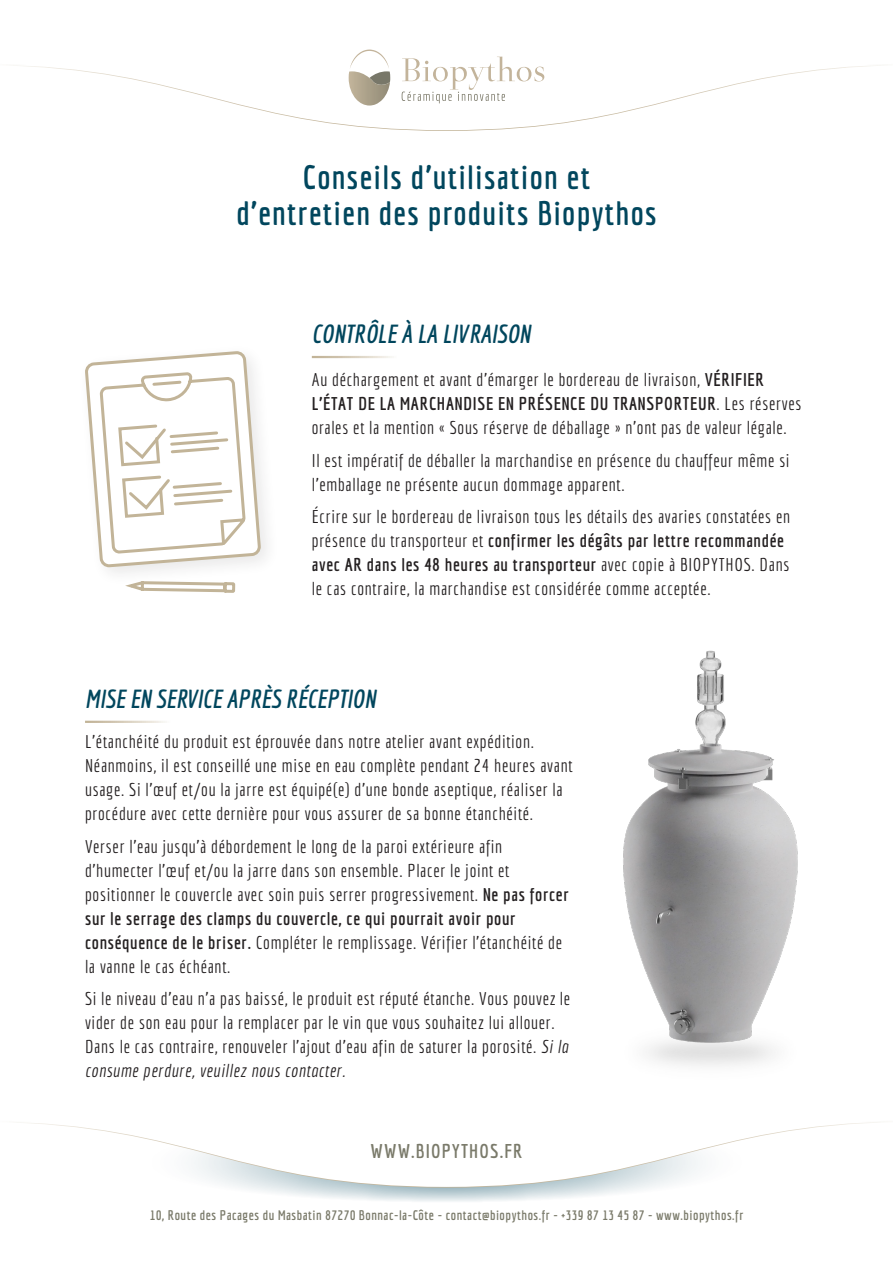
<style>
.page{position:relative;width:893px;height:1263px;background:#fff}
.page>*{position:absolute;margin:0;border:0;box-sizing:border-box;transform-origin:0 0}
.Titre-2{font:700 33px/36px "Economica";letter-spacing:.04em;color:#01465d;text-align:center}
.Sous_titres-it-barre{font:italic 700 25.5px "Economica";color:#01465d}
.t1{font:700 19.35px "Economica";letter-spacing:.06em;color:#7a7a6a}
.de_base{font:18px/24px "Economica";letter-spacing:.04em;color:#231f20}
.t2{font:700 13.5px "Economica";letter-spacing:.04em;color:#7a7a6a}
.s1{font-weight:700}
.s2{font-style:italic}
</style>
<div class="page">
<svg style="left:128px;top:1121px;width:637px;height:83px"></svg>
<svg style="left:13px;top:65px;width:868px;height:66px"></svg>
<svg style="left:20px;top:1121px;width:858px;height:67px"></svg>
<svg style="left:349px;top:50px;width:41px;height:56px"></svg>
<svg style="left:402px;top:57px;width:142px;height:46px"></svg>
<svg style="left:312px;top:356px;width:80px;height:2px"></svg>
<svg style="left:85px;top:721px;width:35px;height:2px"></svg>
<img style="left:623px;top:650px;width:175px;height:416px">
<svg style="left:85px;top:351px;width:178px;height:218px"></svg>
<svg style="left:120px;top:351px;width:117px;height:372px"></svg>
<p class="Titre-2" style="left:236px;top:158px;width:422px">Conseils d’utilisation et d’entretien des produits Biopythos</p>
<p class="Sous_titres-it-barre" style="left:312px;top:319px;width:221px">CONTRÔLE À LA LIVRAISON</p>
<p class="de_base" style="left:312px;top:367px;width:491px">Au déchargement et avant d’émarger le bordereau de livraison, <span class="s1">VÉRIFIER<br>L’ÉTAT DE LA MARCHANDISE EN PRÉSENCE DU TRANSPORTEUR</span>. Les réserves orales et la mention « Sous réserve de déballage » n’ont pas de valeur légale.</p>
<p class="de_base" style="left:312px;top:448px;width:479px">Il est impératif de déballer la marchandise en présence du chauffeur même si l’emballage ne présente aucun dommage apparent.</p>
<p class="de_base" style="left:312px;top:504px;width:480px">Écrire sur le bordereau de livraison tous les détails des avaries constatées en présence du transporteur et <span class="s1">confirmer les dégâts par lettre recommandée avec AR dans les 48 heures au transporteur</span> avec copie à BIOPYTHOS. Dans le cas contraire, la marchandise est considérée comme acceptée.</p>
<p class="Sous_titres-it-barre" style="left:85px;top:684px;width:293px">MISE EN SERVICE APRÈS RÉCEPTION</p>
<p class="de_base" style="left:85px;top:730px;width:489px">L’étanchéité du produit est éprouvée dans notre atelier avant expédition.<br>Néanmoins, il est conseillé une mise en eau complète pendant 24 heures avant usage. Si l’œuf et/ou la jarre est équipé(e) d’une bonde aseptique, réaliser la procédure avec cette dernière pour vous assurer de sa bonne étanchéité.</p>
<p class="de_base" style="left:85px;top:834px;width:485px">Verser l’eau jusqu’à débordement le long de la paroi extérieure afin d’humecter l’œuf et/ou la jarre dans son ensemble. Placer le joint et positionner le couvercle avec soin puis serrer progressivement. <span class="s1">Ne pas forcer sur le serrage des clamps du couvercle, ce qui pourrait avoir pour conséquence de le briser.</span> Compléter le remplissage. Vérifier l’étanchéité de la vanne le cas échéant.</p>
<p class="de_base" style="left:85px;top:987px;width:487px">Si le niveau d’eau n’a pas baissé, le produit est réputé étanche. Vous pouvez le vider de son eau pour la remplacer par le vin que vous souhaitez lui allouer.<br>Dans le cas contraire, renouveler l’ajout d’eau afin de saturer la porosité. <span class="s2">Si la consume perdure, veuillez nous contacter.</span></p>
<p class="t1" style="left:371px;top:1140px;width:153px">WWW.BIOPYTHOS.FR</p>
<p class="t2" style="left:150px;top:1208px;width:595px">10, Route des Pacages du Masbatin 87270 Bonnac-la-Côte - contact@biopythos.fr - +339 87 13 45 87 - www.biopythos.fr</p>
</div>
